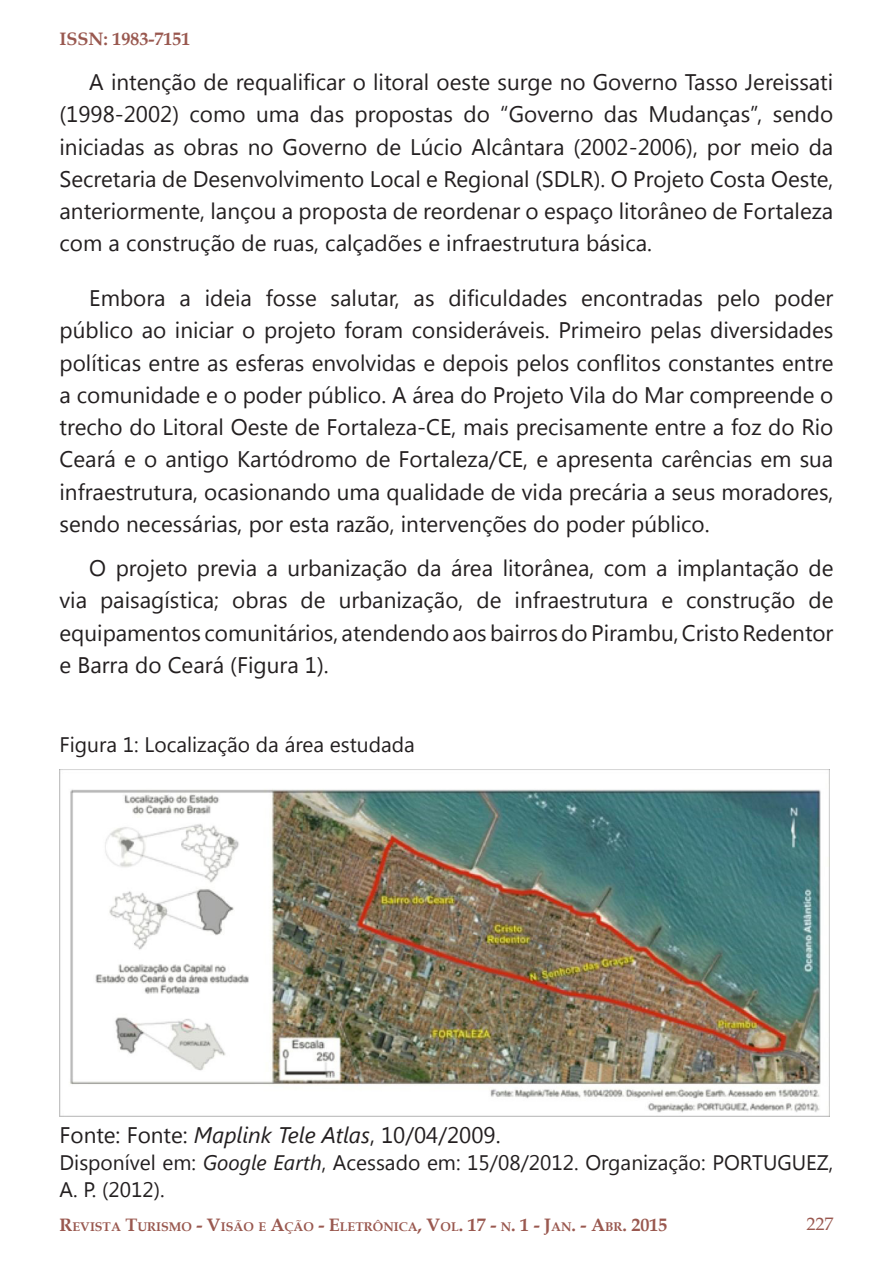
<style>
.page{position:relative;width:893px;height:1263px;background:#fff}
.page>*{position:absolute;margin:0;border:0;box-sizing:border-box;transform-origin:0 0}
.Texto{font:22.5px/32.2px "Segoe UI";color:#231f20;text-align:justify}
.Legenda{font:22.5px "Segoe UI";color:#231f20}
.Legenda-2{font:21px/27px "Segoe UI";color:#231f20}
.t1{font:700 18px "Book Antiqua";color:#99584f}
.t2{font:18px "Book Antiqua";color:#99584f}
.t3{font:700 12.6px "Book Antiqua";color:#99584f}
.s1{font-style:italic}
.s2{font-size:18px}
</style>
<div class="page">
<img style="left:60px;top:769px;width:769px;height:347px">
<p class="t1" style="left:60px;top:26px;width:12px">ISSN</p>
<p class="t1" style="left:104px;top:26px;width:88px">: 1983-7151</p>
<p class="Texto" style="left:60px;top:65px;width:775px;text-indent:30px">A intenção de requalificar o litoral oeste surge no Governo Tasso Jereissati (1998-2002) como uma das propostas do “Governo das Mudanças”, sendo iniciadas as obras no Governo de Lúcio Alcântara (2002-2006), por meio da Secretaria de Desenvolvimento Local e Regional (SDLR). O Projeto Costa Oeste, anteriormente, lançou a proposta de reordenar o espaço litorâneo de Fortaleza com a construção de ruas, calçadões e infraestrutura básica.</p>
<p class="Texto" style="left:60px;top:281px;width:775px;text-indent:30px">Embora a ideia fosse salutar, as dificuldades encontradas pelo poder público ao iniciar o projeto foram consideráveis. Primeiro pelas diversidades políticas entre as esferas envolvidas e depois pelos conflitos constantes entre a comunidade e o poder público. A área do Projeto Vila do Mar compreende o trecho do Litoral Oeste de Fortaleza-CE, mais precisamente entre a foz do Rio Ceará e o antigo Kartódromo de Fortaleza/CE, e apresenta carências em sua infraestrutura, ocasionando uma qualidade de vida precária a seus moradores, sendo necessárias, por esta razão, intervenções do poder público.</p>
<p class="Texto" style="left:60px;top:551px;width:775px;text-indent:30px">O projeto previa a urbanização da área litorânea, com a implantação de via paisagística; obras de urbanização, de infraestrutura e construção de equipamentos comunitários, atendendo aos bairros do Pirambu, Cristo Redentor e Barra do Ceará (Figura 1).</p>
<p class="Legenda-2" style="left:60px;top:730px;width:357px">Figura 1: Localização da área estudada</p>
<p class="Legenda" style="left:60px;top:1119px;width:443px">Fonte: Fonte: <span class="s1">Maplink Tele Atlas</span>, 10/04/2009.</p>
<p class="Legenda-2" style="left:60px;top:1148px;width:775px">Disponível em: <span class="s1">Google Earth</span>, Acessado em: 15/08/2012. Organização: PORTUGUEZ,<br>A. P. (2012).</p>
<p class="t3" style="left:60px;top:1218px;width:610px"><span class="s2">R</span>EVISTA <span class="s2">T</span>URISMO <span class="s2">- V</span>ISÃO E <span class="s2">A</span>ÇÃO <span class="s2">- E</span>LETRÔNICA<span class="s2">, V</span>OL<span class="s2">. 17 -</span> N<span class="s2">. 1 - J</span>AN<span class="s2">. - A</span>BR<span class="s2">. 2015</span></p>
<p class="t2" style="left:806px;top:1212px;width:28px">227</p>
</div>
